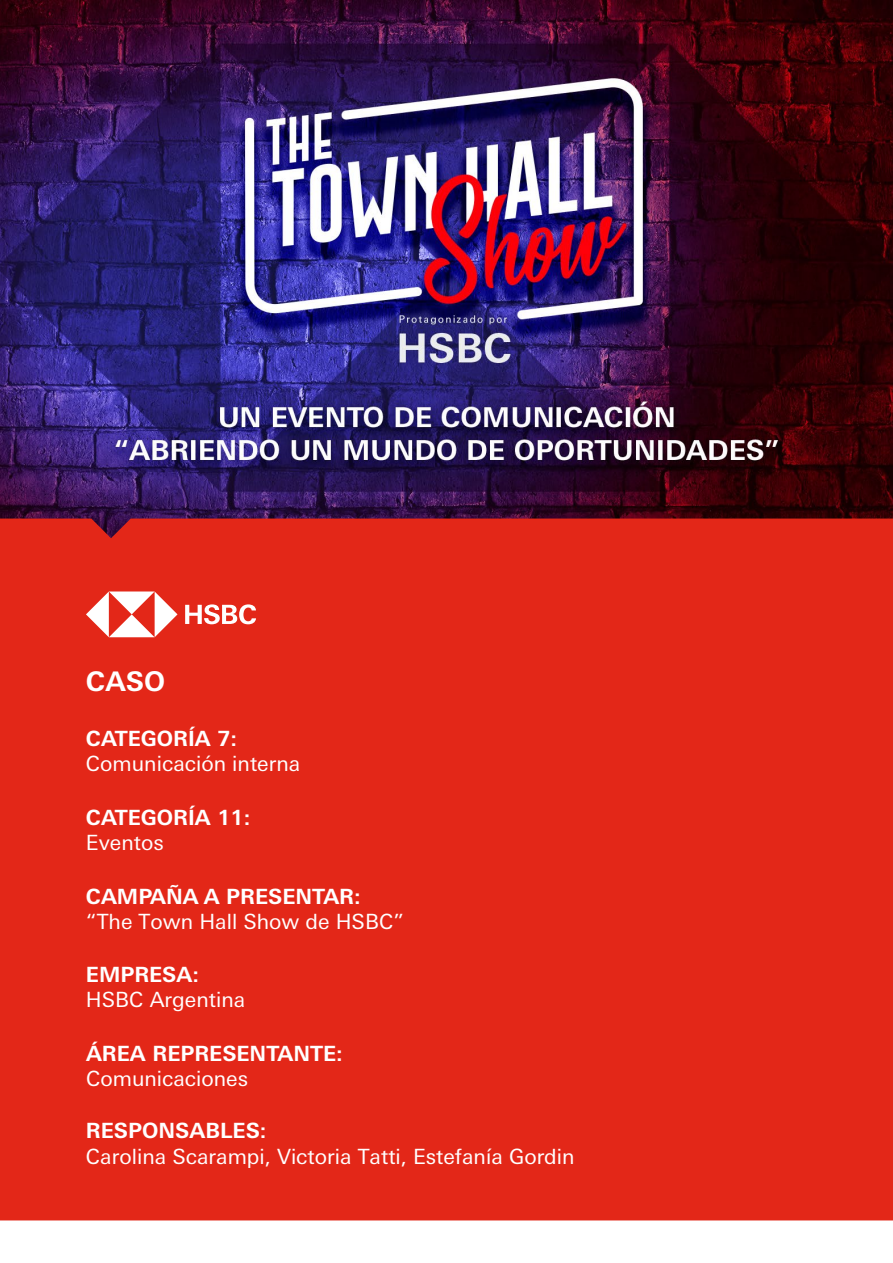
<style>
.page{position:relative;width:893px;height:1263px;background:#fff}
.page>*{position:absolute;margin:0;border:0;box-sizing:border-box;transform-origin:0 0}
.t1{font:700 27px "Univers Nextfor HSBC";color:#fff}
.t2{font:21px "Univers Nextfor HSBC";color:#fff}
.t3{font:700 21px "Univers Nextfor HSBC";color:#fff}
</style>
<div class="page">
<img style="left:0;top:0;width:893px;height:518px">
<div style="left:0;top:518px;width:893px;height:702px;background:#e32718"></div>
<svg style="left:86px;top:591px;width:92px;height:46px"></svg>
<svg style="left:185px;top:604px;width:71px;height:20px"></svg>
<p class="t1" style="left:86px;top:662px;width:81px">CASO</p>
<p class="t3" style="left:86px;top:724px;width:153px">CATEGORÍA 7:</p>
<p class="t2" style="left:86px;top:749px;width:216px">Comunicación interna</p>
<p class="t3" style="left:86px;top:803px;width:166px">CATEGORÍA 11:</p>
<p class="t2" style="left:86px;top:828px;width:79px">Eventos</p>
<p class="t3" style="left:86px;top:881px;width:276px">CAMPAÑA A PRESENTAR:</p>
<p class="t2" style="left:86px;top:907px;width:320px">“The Town Hall Show de HSBC”</p>
<p class="t3" style="left:86px;top:959px;width:115px">EMPRESA:</p>
<p class="t2" style="left:86px;top:984px;width:161px">HSBC Argentina</p>
<p class="t3" style="left:86px;top:1038px;width:258px">ÁREA REPRESENTANTE:</p>
<p class="t2" style="left:86px;top:1063px;width:164px">Comunicaciones</p>
<p class="t3" style="left:86px;top:1116px;width:182px">RESPONSABLES:</p>
<p class="t2" style="left:86px;top:1141px;width:490px">Carolina Scarampi, Victoria Tatti, Estefanía Gordin</p>
</div>
